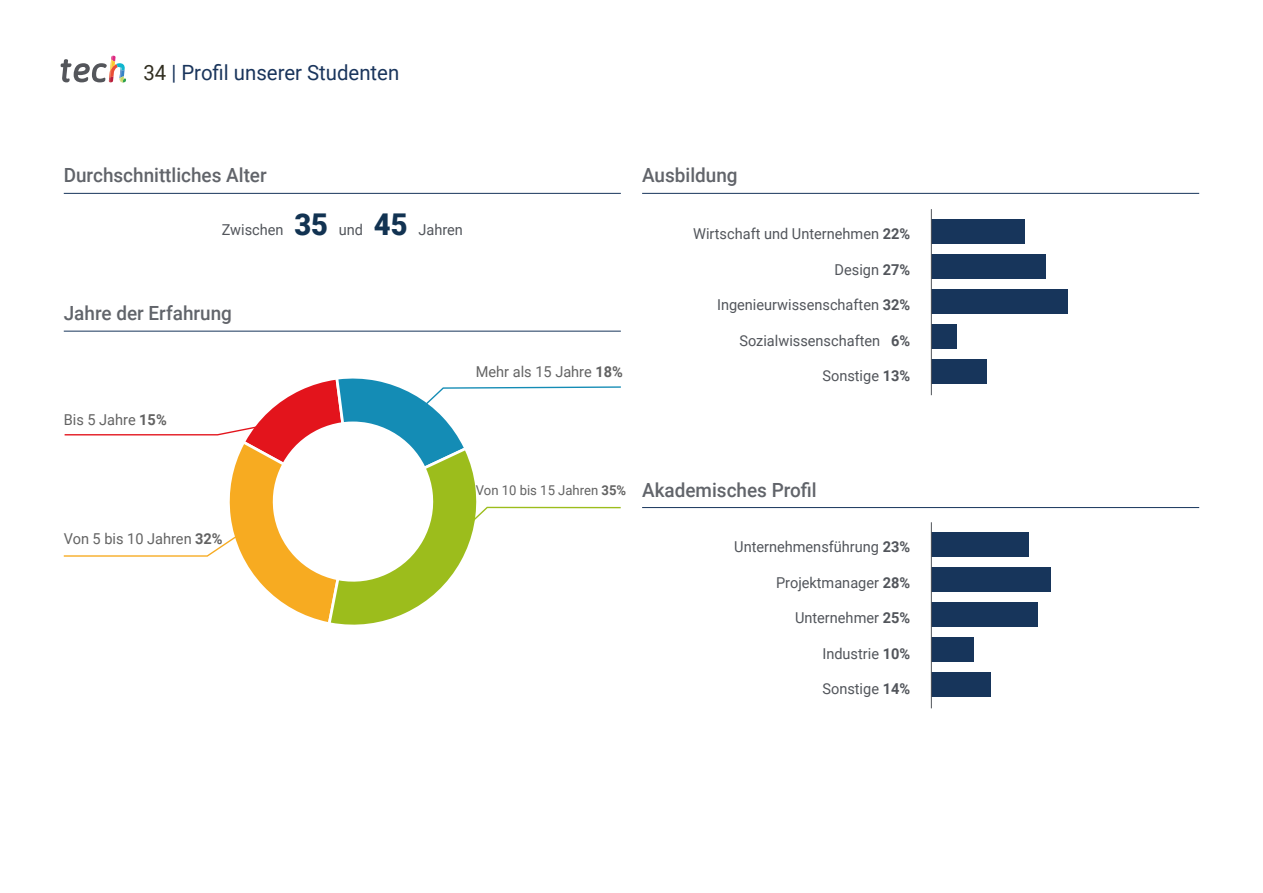
<style>
.page{position:relative;width:1263px;height:893px;background:#fff}
.page>*{position:absolute;margin:0;border:0;box-sizing:border-box;transform-origin:0 0}
.t1{font:21px "Roboto";color:#1a355c}
.t2{font:500 19.5px "Roboto";color:#61646a}
.t3{font:15px "Roboto";color:#52555b}
.t4{font:15px "Roboto";color:#636363}
.t5{font:13.5px "Roboto";color:#636363}
.s1{color:#312e20}
.s2{font-weight:900;font-size:30px;color:#123352}
.s3{font-weight:700}
</style>
<div class="page">
<hr style="left:64px;top:193px;width:557px;height:1px;background:#17355b">
<svg style="left:61px;top:56px;width:65px;height:27px"></svg>
<hr style="left:64px;top:331px;width:557px;height:1px;background:#17355b">
<svg style="left:64px;top:378px;width:557px;height:247px"></svg>
<hr style="left:642px;top:193px;width:557px;height:1px;background:#17355b">
<div style="left:931px;top:219px;width:94px;height:25px;background:#17355b"></div>
<div style="left:931px;top:254px;width:115px;height:25px;background:#17355b"></div>
<div style="left:931px;top:289px;width:136px;height:25px;background:#17355b"></div>
<div style="left:931px;top:324px;width:26px;height:25px;background:#17355b"></div>
<div style="left:931px;top:359px;width:56px;height:24px;background:#17355b"></div>
<hr style="left:931px;top:209px;width:1px;height:186px;background:#52555b">
<div style="left:931px;top:567px;width:119px;height:25px;background:#17355b"></div>
<hr style="left:642px;top:507px;width:557px;height:1px;background:#17355b">
<div style="left:931px;top:533px;width:98px;height:24px;background:#17355b"></div>
<div style="left:931px;top:602px;width:107px;height:25px;background:#17355b"></div>
<div style="left:931px;top:637px;width:43px;height:25px;background:#17355b"></div>
<div style="left:931px;top:672px;width:60px;height:25px;background:#17355b"></div>
<hr style="left:931px;top:522px;width:1px;height:186px;background:#52555b">
<h1 class="t1" style="left:144px;top:57px;width:257px"><span class="s1">34</span> | Profil unserer Studenten</h1>
<h2 class="t2" style="left:64px;top:161px;width:204px">Durchschnittliches Alter</h2>
<p class="t3" style="left:222px;top:219px;width:243px">Zwischen <span class="s2">35</span> und <span class="s2">45</span> Jahren</p>
<h2 class="t2" style="left:64px;top:300px;width:170px">Jahre der Erfahrung</h2>
<p class="t4" style="left:64px;top:409px;width:104px">Bis 5 Jahre <span class="s3">15%</span></p>
<p class="t4" style="left:476px;top:361px;width:148px">Mehr als 15 Jahre <span class="s3">18%</span></p>
<h2 class="t2" style="left:642px;top:161px;width:97px">Ausbildung</h2>
<p class="t3" style="left:693px;top:223px;width:218px">Wirtschaft und Unternehmen <span class="s3">22%</span></p>
<p class="t3" style="left:834px;top:259px;width:77px">Design <span class="s3">27%</span></p>
<p class="t3" style="left:717px;top:294px;width:195px">Ingenieurwissenschaften <span class="s3">32%</span></p>
<p class="t3" style="left:739px;top:330px;width:172px">Sozialwissenschaften <span class="s3">6%</span></p>
<p class="t3" style="left:822px;top:365px;width:89px">Sonstige <span class="s3">13%</span></p>
<p class="t4" style="left:64px;top:528px;width:160px">Von 5 bis 10 Jahren <span class="s3">32%</span></p>
<p class="t5" style="left:476px;top:481px;width:152px">Von 10 bis 15 Jahren <span class="s3">35%</span></p>
<h2 class="t2" style="left:642px;top:476px;width:176px">Akademisches Profil</h2>
<p class="t3" style="left:734px;top:536px;width:177px">Unternehmensführung <span class="s3">23%</span></p>
<p class="t3" style="left:776px;top:572px;width:136px">Projektmanager <span class="s3">28%</span></p>
<p class="t3" style="left:795px;top:607px;width:117px">Unternehmer <span class="s3">25%</span></p>
<p class="t3" style="left:822px;top:643px;width:89px">Industrie <span class="s3">10%</span></p>
<p class="t3" style="left:822px;top:678px;width:89px">Sonstige <span class="s3">14%</span></p>
</div>
